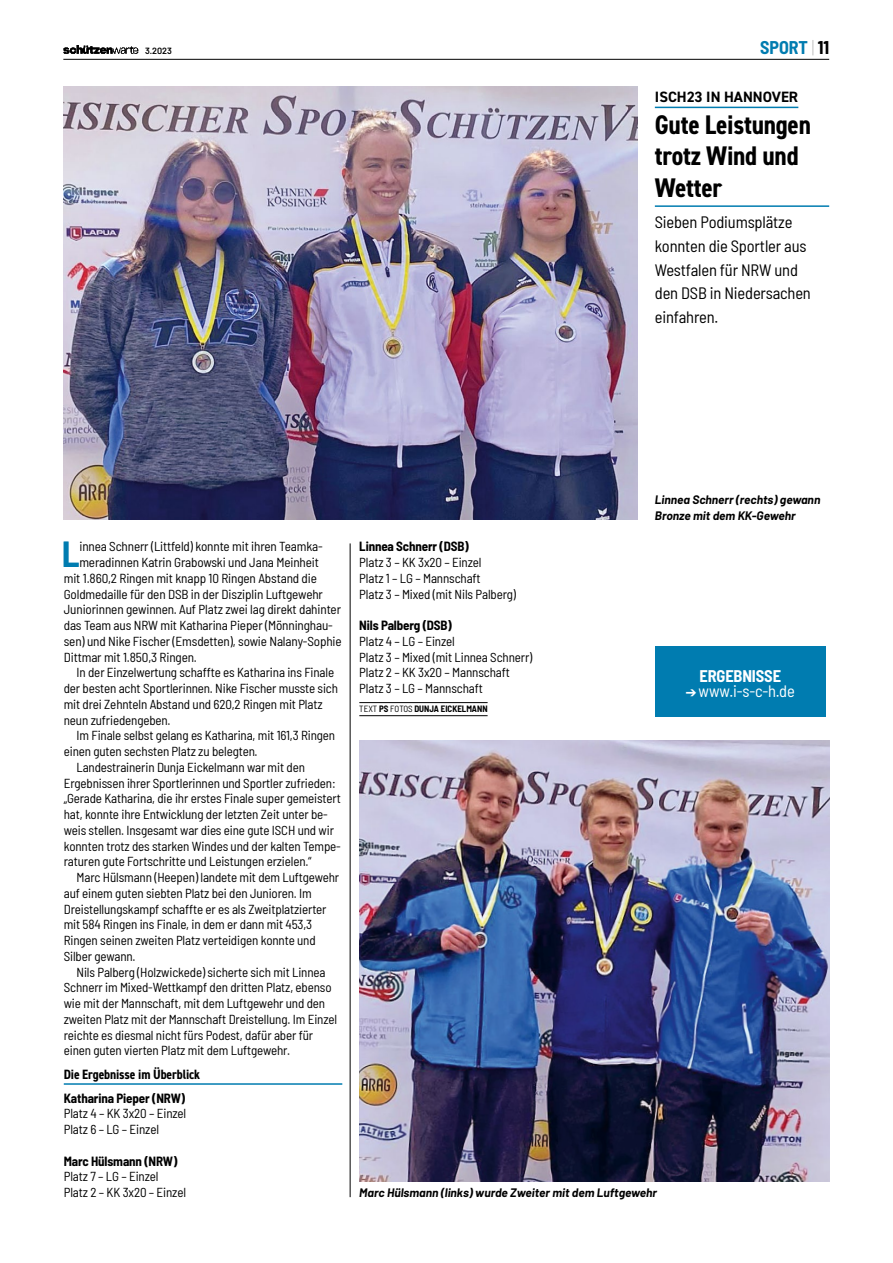
<style>
.page{position:relative;width:893px;height:1263px;background:#fff}
.page>*{position:absolute;margin:0;border:0;box-sizing:border-box;transform-origin:0 0}
.t1{font:700 semi-condensed 35.55px "Barlow";color:#007cb0}
.t2{font:700 condensed 27px/31.5px "DIN2014";letter-spacing:-.01em;color:#000}
.t3{font:700 semi-condensed 18px "Barlow";color:#007cb0}
.t4{font:semi-condensed 16.5px/23.7px "Barlow";letter-spacing:-.01em;color:#000}
.t5{font:semi-condensed 16.5px "Barlow";color:#fff}
.t6{font:700 semi-condensed 16.5px "Barlow";letter-spacing:-.01em;color:#fff}
.t7{font:700 15px "DIN2014";color:#000}
.t8{font:700 condensed 13.5px "DIN2014";letter-spacing:-.01em;color:#000}
.t9{font:semi-condensed 13.05px/15.8px "Barlow";letter-spacing:-.01em;color:#000}
.t10{font:700 semi-condensed 13.05px "Barlow";letter-spacing:-.01em;color:#000}
.t11{font:italic 700 12px/15.8px "Barlow";color:#000}
.t12{font:700 semi-condensed 9px "Barlow";color:#000}
.t13{font:600 9px "Barlow";color:#000}
.s1{font-weight:200;color:#aaa}
.s2{color:#000}
.s3{font-weight:400}
</style>
<div class="page">
<hr style="left:63px;top:59px;width:766px;height:1px;background:#000">
<img style="left:63px;top:46px;width:76px;height:8px">
<hr style="left:64px;top:1083px;width:278px;height:2px;background:#007cb0">
<img style="left:64px;top:87px;width:574px;height:433px">
<img style="left:359px;top:740px;width:470px;height:441px">
<hr style="left:655px;top:107px;width:143px;height:1px;background:#007cb0">
<hr style="left:655px;top:205px;width:174px;height:2px;background:#007cb0">
<div style="left:655px;top:646px;width:171px;height:71px;background:#007cb0"></div>
<hr style="left:359px;top:702px;width:129px;height:1px;background:#000">
<hr style="left:359px;top:715px;width:129px;height:1px;background:#000">
<hr style="left:350px;top:543px;width:1px;height:654px;background:#000">
<p class="t13" style="left:145px;top:44px;width:28px">3.2023</p>
<h3 class="t3" style="left:760px;top:34px;width:71px">SPORT <span class="s1">|</span> <span class="s2">11</span></h3>
<p class="t7" style="left:655px;top:87px;width:145px">ISCH23 IN HANNOVER</p>
<h2 class="t2" style="left:655px;top:108px;width:158px">Gute Leistungen trotz Wind und<br>Wetter</h2>
<p class="t4" style="left:655px;top:209px;width:158px">Sieben Podiumsplätze konnten die Sportler aus<br>Westfalen für NRW und den DSB in Niedersachen einfahren.</p>
<h1 class="t1" style="left:62px;top:528px;width:19px">L</h1>
<p class="t9" style="left:79px;top:538px;width:245px">innea Schnerr (Littfeld) konnte mit ihren Teamka-</p>
<p class="t9" style="left:79px;top:553px;width:241px">meradinnen Katrin Grabowski und Jana Meinheit</p>
<p class="t9" style="left:64px;top:569px;width:255px">mit 1.860,2 Ringen mit knapp 10 Ringen Abstand die</p>
<p class="t9" style="left:64px;top:585px;width:261px">Goldmedaille für den DSB in der Disziplin Luftgewehr</p>
<p class="t9" style="left:64px;top:601px;width:279px">Juniorinnen gewinnen. Auf Platz zwei lag direkt dahinter</p>
<p class="t9" style="left:64px;top:616px;width:271px">das Team aus NRW mit Katharina Pieper (Mönninghau-</p>
<p class="t9" style="left:64px;top:632px;width:279px">sen) und Nike Fischer (Emsdetten), sowie Nalany-Sophie</p>
<p class="t9" style="left:64px;top:648px;width:135px">Dittmar mit 1.850,3 Ringen.</p>
<p class="t9" style="left:77px;top:664px;width:259px">In der Einzelwertung schaffte es Katharina ins Finale</p>
<p class="t9" style="left:64px;top:679px;width:276px">der besten acht Sportlerinnen. Nike Fischer musste sich</p>
<p class="t9" style="left:64px;top:695px;width:260px">mit drei Zehnteln Abstand und 620,2 Ringen mit Platz</p>
<p class="t9" style="left:64px;top:711px;width:108px">neun zufriedengeben.</p>
<p class="t9" style="left:77px;top:727px;width:260px">Im Finale selbst gelang es Katharina, mit 161,3 Ringen</p>
<p class="t9" style="left:64px;top:742px;width:195px">einen guten sechsten Platz zu belegten.</p>
<p class="t9" style="left:77px;top:758px;width:230px">Landestrainerin Dunja Eickelmann war mit den</p>
<p class="t9" style="left:64px;top:774px;width:273px">Ergebnissen ihrer Sportlerinnen und Sportler zufrieden:</p>
<p class="t9" style="left:64px;top:790px;width:279px">„Gerade Katharina, die ihr erstes Finale super gemeistert</p>
<p class="t9" style="left:64px;top:805px;width:266px">hat, konnte ihre Entwicklung der letzten Zeit unter be-</p>
<p class="t9" style="left:64px;top:821px;width:272px">weis stellen. Insgesamt war dies eine gute ISCH und wir</p>
<p class="t9" style="left:64px;top:837px;width:279px">konnten trotz des starken Windes und der kalten Tempe-</p>
<p class="t9" style="left:64px;top:853px;width:249px">raturen gute Fortschritte und Leistungen erzielen.“</p>
<p class="t9" style="left:77px;top:868px;width:264px">Marc Hülsmann (Heepen) landete mit dem Luftgewehr</p>
<p class="t9" style="left:64px;top:884px;width:250px">auf einem guten siebten Platz bei den Junioren. Im</p>
<p class="t9" style="left:64px;top:900px;width:264px">Dreistellungskampf schaffte er es als Zweitplatzierter</p>
<p class="t9" style="left:64px;top:916px;width:250px">mit 584 Ringen ins Finale, in dem er dann mit 453,3</p>
<p class="t9" style="left:64px;top:931px;width:253px">Ringen seinen zweiten Platz verteidigen konnte und</p>
<p class="t9" style="left:64px;top:947px;width:73px">Silber gewann.</p>
<p class="t9" style="left:77px;top:963px;width:250px">Nils Palberg (Holzwickede) sicherte sich mit Linnea</p>
<p class="t9" style="left:64px;top:979px;width:269px">Schnerr im Mixed-Wettkampf den dritten Platz, ebenso</p>
<p class="t9" style="left:64px;top:994px;width:263px">wie mit der Mannschaft, mit dem Luftgewehr und den</p>
<p class="t9" style="left:64px;top:1010px;width:275px">zweiten Platz mit der Mannschaft Dreistellung. Im Einzel</p>
<p class="t9" style="left:64px;top:1026px;width:251px">reichte es diesmal nicht fürs Podest, dafür aber für</p>
<p class="t9" style="left:64px;top:1042px;width:228px">einen guten vierten Platz mit dem Luftgewehr.</p>
<p class="t8" style="left:64px;top:1065px;width:138px">Die Ergebnisse im Überblick</p>
<p class="t10" style="left:64px;top:1088px;width:123px">Katharina Pieper (NRW)</p>
<p class="t9" style="left:64px;top:1105px;width:124px">Platz 4 – KK 3x20 – Einzel<br>Platz 6 – LG – Einzel</p>
<p class="t10" style="left:64px;top:1151px;width:115px">Marc Hülsmann (NRW)</p>
<p class="t9" style="left:64px;top:1168px;width:124px">Platz 7 – LG – Einzel<br>Platz 2 – KK 3x20 – Einzel</p>
<p class="t10" style="left:359px;top:537px;width:111px">Linnea Schnerr (DSB)</p>
<p class="t9" style="left:359px;top:553px;width:158px">Platz 3 – KK 3x20 – Einzel<br>Platz 1 – LG – Mannschaft<br>Platz 3 – Mixed (mit Nils Palberg)</p>
<p class="t10" style="left:359px;top:616px;width:94px">Nils Palberg (DSB)</p>
<p class="t9" style="left:359px;top:632px;width:174px">Platz 4 – LG – Einzel<br>Platz 3 – Mixed (mit Linnea Schnerr)<br>Platz 2 – KK 3x20 – Mannschaft<br>Platz 3 – LG – Mannschaft</p>
<p class="t12" style="left:359px;top:702px;width:130px"><span class="s3">TEXT</span> PS <span class="s3">FOTOS</span> DUNJA EICKELMANN</p>
<p class="t11" style="left:655px;top:491px;width:167px">Linnea Schnerr (rechts) gewann<br>Bronze mit dem KK-Gewehr</p>
<p class="t6" style="left:699px;top:664px;width:83px">ERGEBNISSE</p>
<p class="t5" style="left:686px;top:680px;width:110px">➔ www.i-s-c-h.de</p>
<p class="t11" style="left:359px;top:1184px;width:299px">Marc Hülsmann (links) wurde Zweiter mit dem Luftgewehr</p>
</div>
